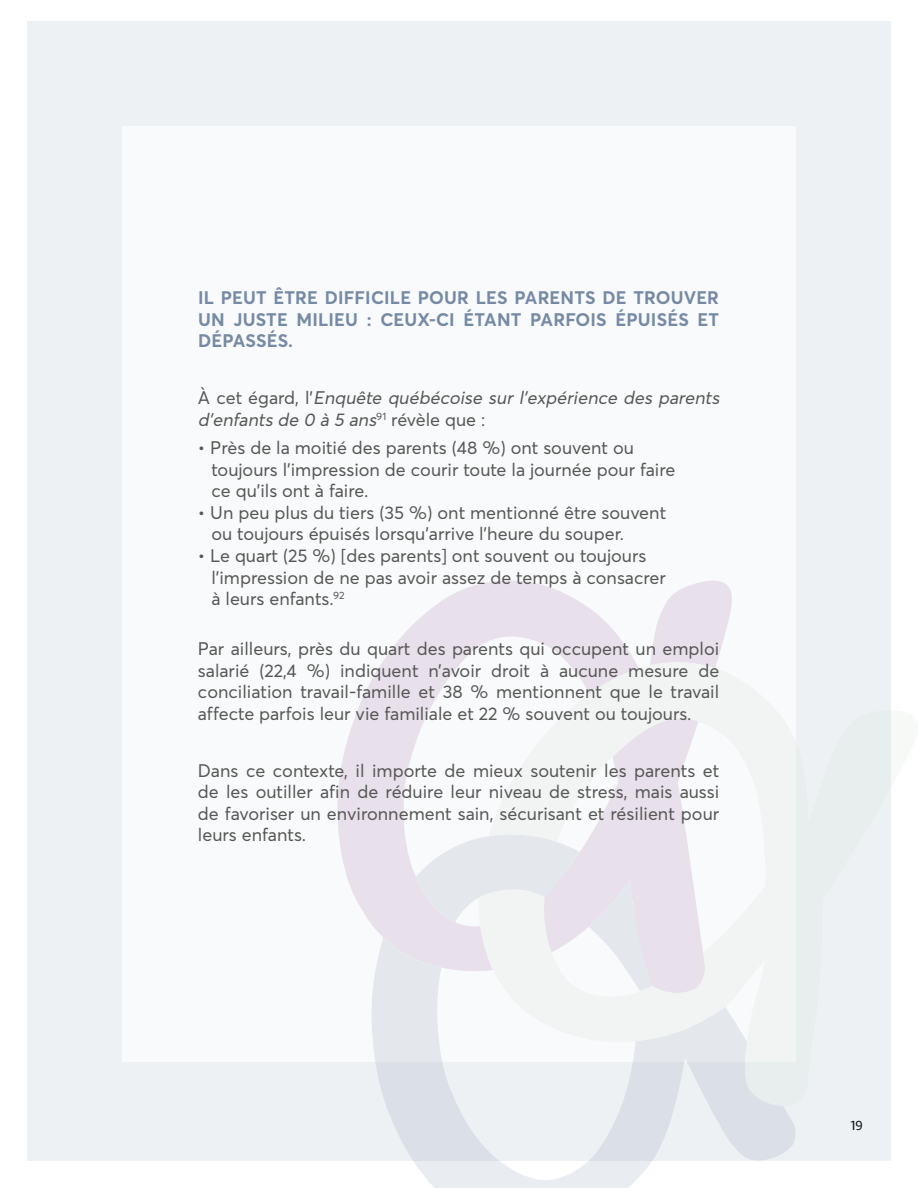
<style>
.page{position:relative;width:918px;height:1188px;background:#fff}
.page>*{position:absolute;margin:0;border:0;box-sizing:border-box;transform-origin:0 0}
.t1{font:18px/21.6px "Averta";color:#575756}
.t2{font:700 18px/21.6px "Averta";letter-spacing:.01em;color:#768aa5;text-align:justify}
.t3{font:italic 18px/21.6px "Averta";color:#575756}
.t4{font:13.5px "Ingra";color:#000}
.s1{font-style:normal}
</style>
<div class="page">
<div style="left:27px;top:22px;width:864px;height:1139px;background:#eef1f4"></div>
<div style="left:122px;top:126px;width:673px;height:936px;background:#fff"></div>
<div style="left:639px;top:661px;width:157px;height:276px;background:#f2f4f4"></div>
<svg style="left:337px;top:580px;width:302px;height:357px;fill:#f2f4f4"></svg>
<svg style="left:650px;top:580px;width:83px;height:88px"></svg>
<svg style="left:544px;top:716px;width:161px;height:221px;fill:#e8e0ea"></svg>
<div style="left:589px;top:879px;width:64px;height:58px;background:#e8e0ea"></div>
<svg style="left:371px;top:937px;width:425px;height:251px;fill:#eef1f4"></svg>
<svg style="left:416px;top:833px;width:164px;height:89px"></svg>
<p class="t2" style="left:198px;top:287px;width:523px">IL PEUT ÊTRE DIFFICILE POUR LES PARENTS DE TROUVER UN JUSTE MILIEU : CEUX-CI ÉTANT PARFOIS ÉPUISÉS ET DÉPASSÉS.</p>
<p class="t3" style="left:198px;top:387px;width:527px"><span class="s1">À c e t é g a r d , l ’</span> Enquête québécoise sur l’expérience des parents d’enfants de 0 à 5 ans<sup>91</sup> <span class="s1">révè l e q u e :</span></p>
<p class="t1" style="left:211px;top:437px;width:466px;text-indent:-14px">• Près de la moitié des parents (48 %) ont souvent ou toujours l’impression de courir toute la journée pour faire ce qu’ils ont à faire.</p>
<p class="t1" style="left:211px;top:502px;width:456px;text-indent:-14px">• Un peu plus du tiers (35 %) ont mentionné être souvent ou toujours épuisés lorsqu’arrive l’heure du souper.</p>
<p class="t1" style="left:211px;top:545px;width:456px;text-indent:-14px">• Le quart (25 %) [des parents] ont souvent ou toujours l’impression de ne pas avoir assez de temps à consacrer à leurs enfants.<sup>92</sup></p>
<p class="t1" style="left:198px;top:638px;width:523px;text-align:justify">Par ailleurs, près du quart des parents qui occupent un emploi salarié (22,4 %) indiquent n’avoir droit à aucune mesure de conciliation travail-famille et 38 % mentionnent que le travail affecte parfois leur vie familiale et 22 % souvent ou toujours.</p>
<p class="t1" style="left:198px;top:759px;width:523px;text-align:justify">Dans ce contexte, il importe de mieux soutenir les parents et de les outiller afin de réduire leur niveau de stress, mais aussi de favoriser un environnement sain, sécurisant et résilient pour leurs enfants.</p>
<p class="t4" style="left:851px;top:1117px;width:14px">19</p>
</div>
